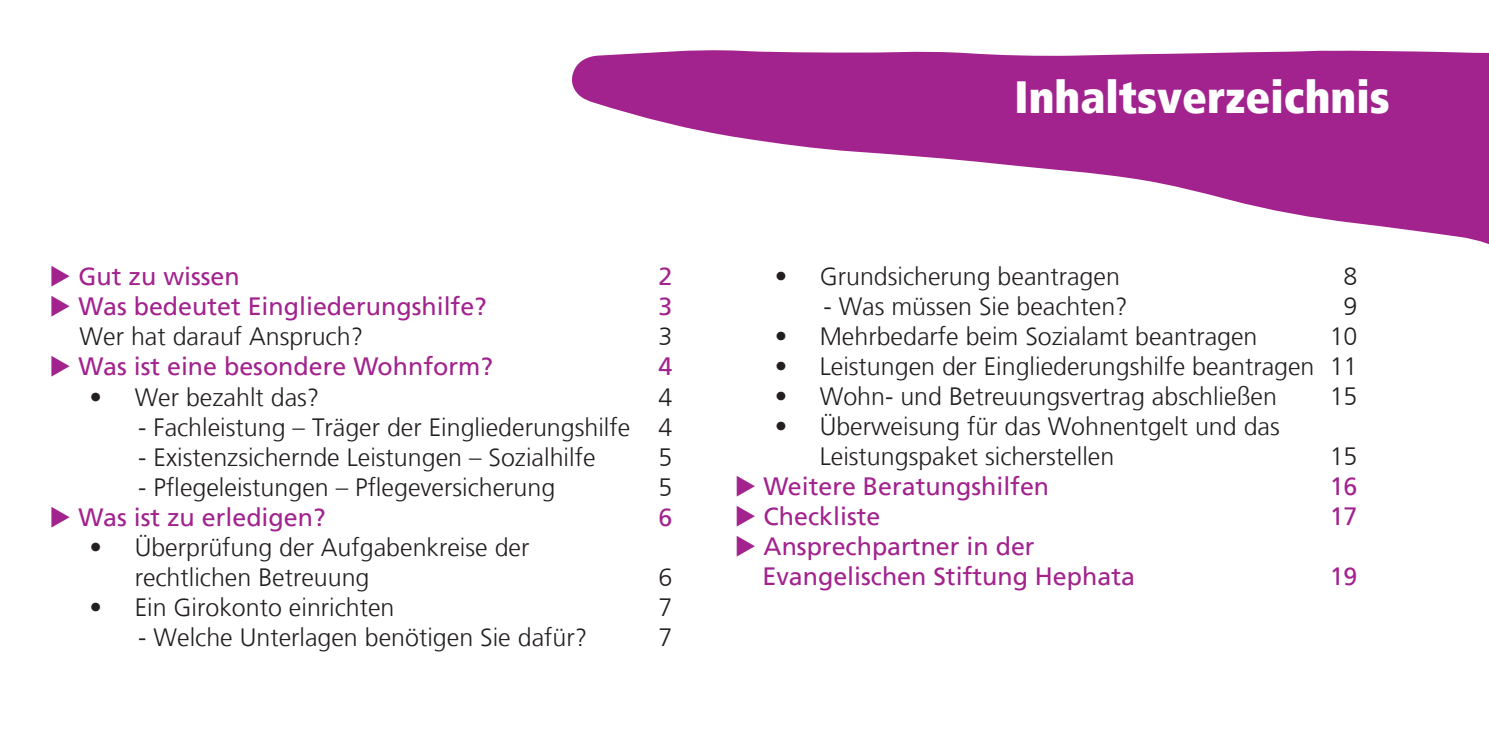
<style>
.page{position:relative;width:1489px;height:745px;background:#fff}
.page>*{position:absolute;margin:0;border:0;box-sizing:border-box;transform-origin:0 0}
.t1{font:900 condensed 45px "Frutiger LT";color:#fff}
.t2{font:300 25px/30px "Frutiger LT";color:#231f20}
.t3{font:25px/30px "Frutiger LT";color:#a2238e}
</style>
<div class="page">
<svg style="left:572px;top:50px;width:916px;height:194px;fill:#a2238e"></svg>
<p class="t3" style="left:50px;top:261px;width:192px">◆ Gut zu wissen</p>
<p class="t3" style="left:658px;top:261px;width:15px">2</p>
<p class="t3" style="left:50px;top:291px;width:438px">◆ Was bedeutet Eingliederungshilfe?</p>
<p class="t3" style="left:658px;top:291px;width:15px">3</p>
<p class="t2" style="left:80px;top:322px;width:285px">Wer hat darauf Anspruch?</p>
<p class="t2" style="left:658px;top:322px;width:15px">3</p>
<p class="t3" style="left:50px;top:351px;width:445px">◆ Was ist eine besondere Wohnform?</p>
<p class="t3" style="left:658px;top:351px;width:15px">4</p>
<p class="t2" style="left:90px;top:382px;width:231px">• Wer bezahlt das?</p>
<p class="t2" style="left:658px;top:382px;width:15px">4</p>
<p class="t2" style="left:138px;top:412px;width:535px">- Fachleistung – Träger der Eingliederungshilfe 4</p>
<p class="t2" style="left:138px;top:442px;width:458px">- Existenzsichernde Leistungen – Sozialhilfe</p>
<p class="t2" style="left:658px;top:442px;width:15px">5</p>
<p class="t2" style="left:138px;top:472px;width:418px">- Pflegeleistungen – Pflegeversicherung</p>
<p class="t2" style="left:658px;top:472px;width:15px">5</p>
<p class="t3" style="left:50px;top:501px;width:277px">◆ Was ist zu erledigen?</p>
<p class="t3" style="left:658px;top:501px;width:15px">6</p>
<p class="t2" style="left:135px;top:532px;width:396px;text-indent:-45px">• Überprüfung der Aufgabenkreise der rechtlichen Betreuung</p>
<p class="t2" style="left:658px;top:562px;width:15px">6</p>
<p class="t2" style="left:90px;top:592px;width:306px">• Ein Girokonto einrichten</p>
<p class="t2" style="left:658px;top:592px;width:15px">7</p>
<p class="t2" style="left:138px;top:622px;width:450px">- Welche Unterlagen benötigen Sie dafür?</p>
<p class="t2" style="left:658px;top:622px;width:15px">7</p>
<p class="t1" style="left:1014px;top:70px;width:376px">Inhaltsverzeichnis</p>
<p class="t2" style="left:774px;top:261px;width:347px">• Grundsicherung beantragen</p>
<p class="t2" style="left:1343px;top:261px;width:15px">8</p>
<p class="t2" style="left:823px;top:291px;width:306px">- Was müssen Sie beachten?</p>
<p class="t2" style="left:1343px;top:291px;width:15px">9</p>
<p class="t2" style="left:774px;top:321px;width:484px">• Mehrbedarfe beim Sozialamt beantragen</p>
<p class="t2" style="left:1329px;top:321px;width:29px">10</p>
<p class="t2" style="left:774px;top:351px;width:584px">• Leistungen der Eingliederungshilfe beantragen 11</p>
<p class="t2" style="left:774px;top:381px;width:504px">• Wohn- und Betreuungsvertrag abschließen</p>
<p class="t2" style="left:1329px;top:381px;width:29px">15</p>
<p class="t2" style="left:819px;top:411px;width:461px;text-indent:-45px">• Überweisung für das Wohnentgelt und das<br>Leistungspaket sicherstellen</p>
<p class="t2" style="left:1329px;top:441px;width:29px">15</p>
<p class="t3" style="left:734px;top:471px;width:316px">◆ Weitere Beratungshilfen</p>
<p class="t3" style="left:1329px;top:471px;width:29px">16</p>
<p class="t3" style="left:734px;top:501px;width:147px">◆ Checkliste</p>
<p class="t3" style="left:1329px;top:501px;width:29px">17</p>
<p class="t3" style="left:762px;top:531px;width:374px;text-indent:-28px">◆ Ansprechpartner in der<br>Evangelischen Stiftung Hephata</p>
<p class="t3" style="left:1329px;top:561px;width:29px">19</p>
</div>
